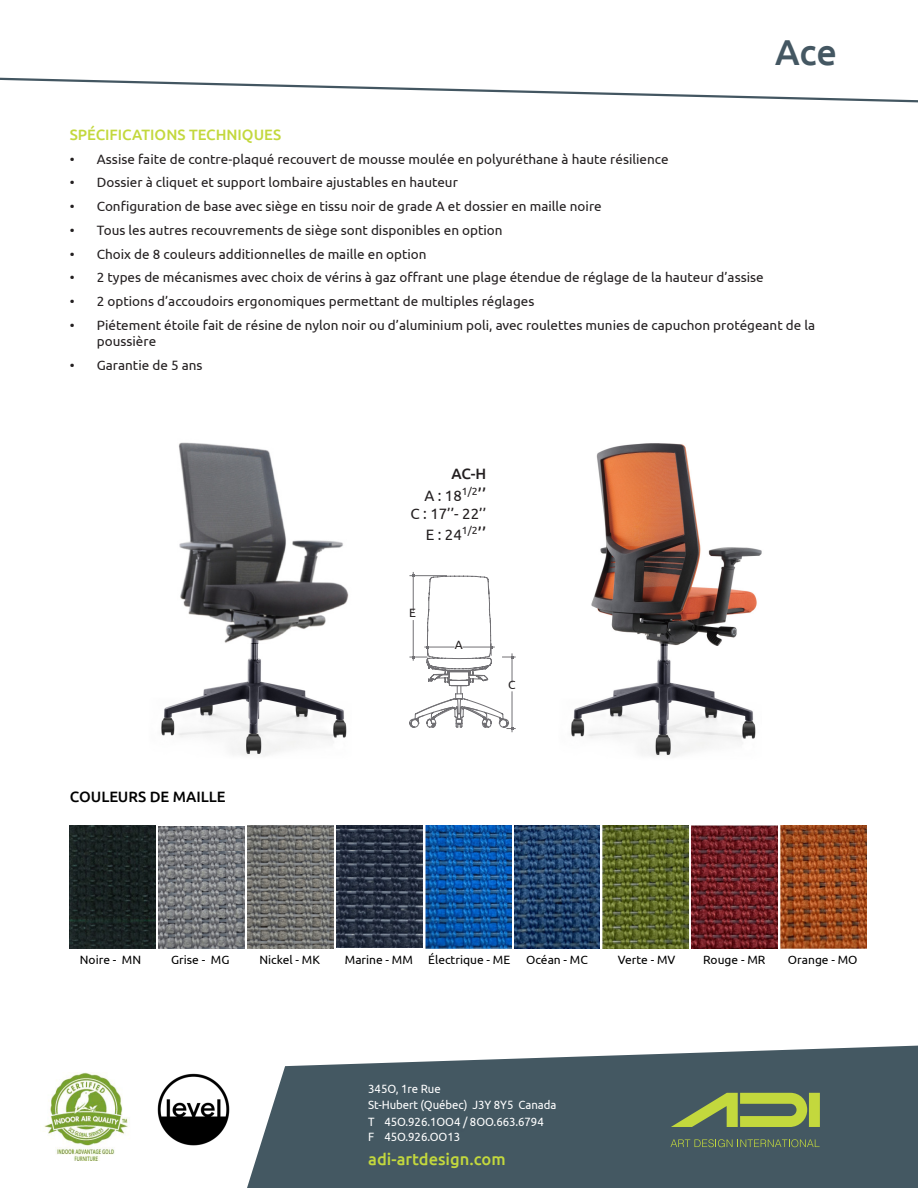
<style>
.page{position:relative;width:918px;height:1188px;background:#fff}
.page>*{position:absolute;margin:0;border:0;box-sizing:border-box;transform-origin:0 0}
.t1{font:500 36px "Ubuntu";color:#445762}
.t2{font:500 16.5px "Ubuntu";color:#c3d83d}
.t3{font:500 15px "Ubuntu";color:#c3d83d}
.t4{font:15px/21.6px "Ubuntu";color:#231f20;text-align:right}
.t5{font:500 15px "Ubuntu";color:#000}
.t6{font:500 15px/21.6px "Ubuntu";color:#231f20;text-align:right}
.t7{font:13.5px/16.2px "Ubuntu";color:#231f20}
.t8{font:12px "Ubuntu";color:#000}
.t9{font:12px/16.5px "Ubuntu";letter-spacing:-.005em;color:#fff;scale:.95 1}
.t10{font:12px "Ubuntu";color:#231f20}
.s1{font-weight:400}
.s2{font-weight:400;font-size:18px}
.s3{font-size:18px}
</style>
<div class="page">
<svg style="left:247px;top:1046px;width:671px;height:142px;background:#586a72"></svg>
<svg style="left:0;top:77px;width:918px;height:26px"></svg>
<hr style="left:512px;top:691px;width:1px;height:41px;background:#717074">
<hr style="left:413px;top:572px;width:1px;height:39px;background:#717074">
<svg style="left:409px;top:574px;width:107px;height:156px"></svg>
<img style="left:591px;top:443px;width:171px;height:202px">
<img style="left:178px;top:442px;width:171px;height:201px">
<img style="left:161px;top:643px;width:186px;height:113px">
<img style="left:571px;top:645px;width:185px;height:112px">
<svg style="left:670px;top:1139px;width:150px;height:8px"></svg>
<div style="left:809px;top:1093px;width:11px;height:34px;background:#c3d83d"></div>
<svg style="left:671px;top:1093px;width:136px;height:34px;background:#879b4e"></svg>
<img style="left:425px;top:826px;width:86px;height:122px">
<img style="left:514px;top:826px;width:86px;height:122px">
<img style="left:603px;top:826px;width:86px;height:122px">
<img style="left:692px;top:826px;width:85px;height:122px">
<img style="left:780px;top:826px;width:86px;height:122px">
<img style="left:70px;top:826px;width:86px;height:122px">
<img style="left:336px;top:826px;width:86px;height:21px">
<img style="left:336px;top:847px;width:86px;height:101px">
<img style="left:158px;top:826px;width:86px;height:26px">
<img style="left:158px;top:852px;width:86px;height:96px">
<img style="left:248px;top:826px;width:85px;height:22px">
<img style="left:248px;top:848px;width:85px;height:100px">
<img style="left:44px;top:1073px;width:84px;height:87px">
<img style="left:157px;top:1074px;width:72px;height:72px">
<h1 class="t1" style="left:775px;top:36px;width:63px">Ace</h1>
<p class="t3" style="left:70px;top:128px;width:213px">SPÉCIFICATIONS TECHNIQUES</p>
<p class="t7" style="left:70px;top:152px;width:600px">• Assise faite de contre-plaqué recouvert de mousse moulée en polyuréthane à haute résilience</p>
<p class="t7" style="left:70px;top:175px;width:390px">• Dossier à cliquet et support lombaire ajustables en hauteur</p>
<p class="t7" style="left:70px;top:199px;width:533px">• Configuration de base avec siège en tissu noir de grade A et dossier en maille noire</p>
<p class="t7" style="left:70px;top:223px;width:434px">• Tous les autres recouvrements de siège sont disponibles en option</p>
<p class="t7" style="left:70px;top:247px;width:358px">• Choix de 8 couleurs additionnelles de maille en option</p>
<p class="t7" style="left:70px;top:270px;width:695px">• 2 types de mécanismes avec choix de vérins à gaz offrant une plage étendue de réglage de la hauteur d’assise</p>
<p class="t7" style="left:70px;top:294px;width:466px">• 2 options d’accoudoirs ergonomiques permettant de multiples réglages</p>
<p class="t7" style="left:97px;top:318px;width:720px;text-indent:-27px">• Piétement étoile fait de résine de nylon noir ou d’aluminium poli, avec roulettes munies de capuchon protégeant de la poussière</p>
<p class="t7" style="left:70px;top:358px;width:134px">• Garantie de 5 ans</p>
<p class="t6" style="left:424px;top:464px;width:63px">AC-H<br><span class="s1">A : 18</span><sup>1/2</sup><span class="s2">’’</span></p>
<p class="t4" style="left:410px;top:502px;width:77px">C : 17’’- 22’’<br>E : 24<sup>1/2</sup><span class="s3">’’</span></p>
<p class="t5" style="left:70px;top:790px;width:157px">COULEURS DE MAILLE</p>
<p class="t10" style="left:409px;top:608px;width:8px">E</p>
<p class="t10" style="left:455px;top:640px;width:9px">A</p>
<p class="t10" style="left:508px;top:679px;width:9px">C</p>
<p class="t8" style="left:80px;top:955px;width:63px">Noire - MN</p>
<p class="t8" style="left:171px;top:955px;width:60px">Grise - MG</p>
<p class="t8" style="left:260px;top:955px;width:62px">Nickel - MK</p>
<p class="t8" style="left:345px;top:955px;width:70px">Marine - MM</p>
<p class="t8" style="left:428px;top:955px;width:84px">Électrique - ME</p>
<p class="t8" style="left:526px;top:955px;width:63px">Océan - MC</p>
<p class="t8" style="left:618px;top:955px;width:59px">Verte - MV</p>
<p class="t8" style="left:703px;top:953px;width:64px">Rouge - MR</p>
<p class="t8" style="left:788px;top:953px;width:71px">Orange - MO</p>
<p class="t9" style="left:368px;top:1080px;width:200px">345O, 1re Rue<br>St-Hubert (Québec) J3Y 8Y5 Canada<br>T 45O.926.1OO4 / 8OO.663.6794</p>
<p class="t9" style="left:368px;top:1128px;width:98px">F 45O.926.OO13</p>
<p class="t2" style="left:368px;top:1152px;width:139px">adi-artdesign.com</p>
</div>
